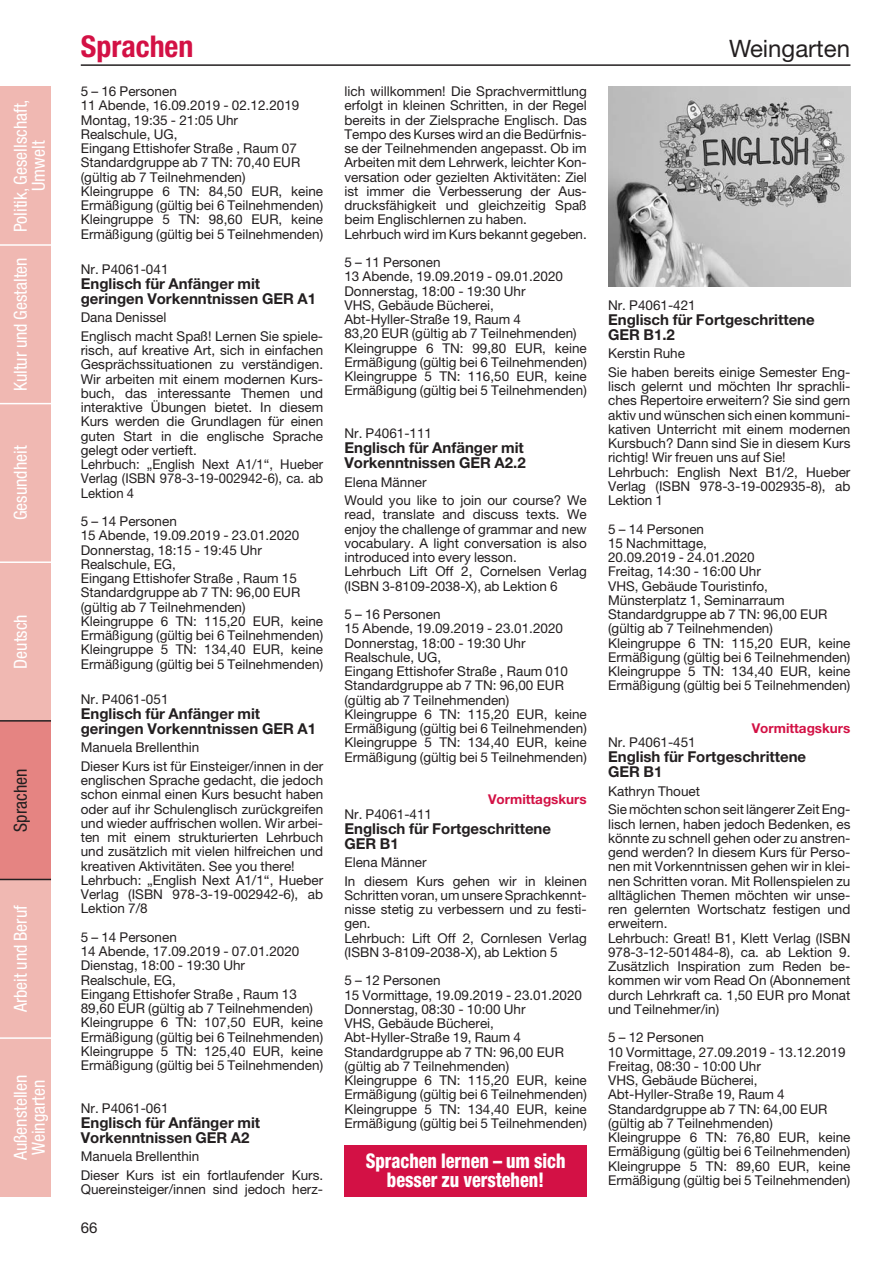
<style>
.page{position:relative;width:893px;height:1263px;background:#fff}
.page>*{position:absolute;margin:0;border:0;box-sizing:border-box;transform-origin:0 0}
.t1{font:700 condensed 30px "Helvetica Neue";color:#d31145}
.t2{font:24px "Helvetica Neue";color:#231f20}
.t3{font:800 condensed 20.25px/19.5px "Helvetica Neue";color:#fff;text-align:center;scale:.9 1}
.t4{font:condensed 18px/18px "Helvetica Neue";color:#fff;text-align:center}
.t5{font:condensed 18px "Helvetica Neue";color:#231f20}
.t6{font:700 15px/15px "Helvetica Neue";color:#231f20}
.t7{font:15px "Helvetica Neue";color:#231f20}
.t8{font:13.5px/14.2px "Helvetica Neue";color:#231f20}
.t9{font:700 13.5px "Helvetica Neue";color:#d31145}
</style>
<div class="page">
<hr style="left:81px;top:64px;width:769px;height:2px;background:#231f20">
<div style="left:344px;top:1145px;width:243px;height:51px;background:#d31145"></div>
<div style="left:0;top:86px;width:51px;height:159px;background:#f0b8b2"></div>
<div style="left:0;top:245px;width:51px;height:159px;background:#f0b8b2"></div>
<div style="left:0;top:404px;width:51px;height:158px;background:#f0b8b2"></div>
<div style="left:0;top:562px;width:51px;height:159px;background:#f0b8b2"></div>
<div style="left:0;top:721px;width:51px;height:158px;background:#e58482"></div>
<div style="left:0;top:879px;width:51px;height:159px;background:#f0b8b2"></div>
<div style="left:0;top:1038px;width:51px;height:159px;background:#f0b8b2"></div>
<hr style="left:0;top:244px;width:51px;height:2px;background:#fff">
<hr style="left:0;top:403px;width:51px;height:1px;background:#fff">
<hr style="left:0;top:561px;width:51px;height:2px;background:#fff">
<hr style="left:0;top:720px;width:51px;height:2px;background:#231f20">
<hr style="left:0;top:879px;width:51px;height:1px;background:#231f20">
<hr style="left:0;top:1037px;width:51px;height:2px;background:#fff">
<img style="left:608px;top:86px;width:242px;height:200px">
<h3 class="t4" style="left:13px;top:232px;width:134px;rotate:-90deg">Politik, Gesellschaft,<br>Umwelt</h3>
<h3 class="t4" style="left:13px;top:391px;width:135px;rotate:-90deg">Kultur und Gestalten</h3>
<h3 class="t4" style="left:13px;top:520px;width:76px;rotate:-90deg">Gesundheit</h3>
<h3 class="t4" style="left:13px;top:669px;width:56px;rotate:-90deg">Deutsch</h3>
<h3 class="t5" style="left:14px;top:832px;width:64px;rotate:-90deg">Sprachen</h3>
<h3 class="t4" style="left:13px;top:1012px;width:108px;rotate:-90deg">Arbeit und Beruf</h3>
<h3 class="t4" style="left:13px;top:1160px;width:87px;text-align:left;rotate:-90deg">Außenstellen<br>Weingarten</h3>
<h1 class="t1" style="left:81px;top:35px;width:114px">Sprachen</h1>
<h2 class="t2" style="left:729px;top:40px;width:122px">Weingarten</h2>
<p class="t8" style="left:81px;top:85px;width:244px">5 – 16 Personen<br>11 Abende, 16.09.2019 - 02.12.2019<br>Montag, 19:35 - 21:05 Uhr<br>Realschule, UG,<br>Eingang Ettishofer Straße , Raum 07<br>Standardgruppe ab 7 TN: 70,40 EUR (gültig ab 7 Teilnehmenden)<br>Kleingruppe 6 TN: 84,50 EUR, keine<br>Ermäßigung (gültig bei 6 Teilnehmenden)<br>Kleingruppe 5 TN: 98,60 EUR, keine<br>Ermäßigung (gültig bei 5 Teilnehmenden)</p>
<p class="t8" style="left:81px;top:263px;width:89px">Nr. P4061-041</p>
<p class="t6" style="left:81px;top:277px;width:237px">Englisch für Anfänger mit geringen Vorkenntnissen GER A1</p>
<p class="t8" style="left:81px;top:310px;width:244px;line-height:18.5px">Dana Denissel<br>Englisch macht Spaß! Lernen Sie spiele-</p>
<p class="t8" style="left:81px;top:344px;width:244px">risch, auf kreative Art, sich in einfachen Gesprächssituationen zu verständigen.<br>Wir arbeiten mit einem modernen Kurs&shy;buch, das interessante Themen und interaktive Übungen bietet. In diesem Kurs werden die Grundlagen für einen guten Start in die englische Sprache gelegt oder vertieft.<br>Lehrbuch: „English Next A1/1“, Hueber Verlag (ISBN 978-3-19-002942-6), ca. ab Lektion 4</p>
<p class="t8" style="left:81px;top:515px;width:244px">5 – 14 Personen<br>15 Abende, 19.09.2019 - 23.01.2020<br>Donnerstag, 18:15 - 19:45 Uhr<br>Realschule, EG,<br>Eingang Ettishofer Straße , Raum 15<br>Standardgruppe ab 7 TN: 96,00 EUR (gültig ab 7 Teilnehmenden)<br>Kleingruppe 6 TN: 115,20 EUR, keine<br>Ermäßigung (gültig bei 6 Teilnehmenden)<br>Kleingruppe 5 TN: 134,40 EUR, keine<br>Ermäßigung (gültig bei 5 Teilnehmenden)</p>
<p class="t8" style="left:81px;top:693px;width:89px">Nr. P4061-051</p>
<p class="t6" style="left:81px;top:707px;width:237px">Englisch für Anfänger mit geringen Vorkenntnissen GER A1</p>
<p class="t8" style="left:81px;top:740px;width:244px;line-height:18.5px">Manuela Brellenthin<br>Dieser Kurs ist für Einsteiger/innen in der</p>
<p class="t8" style="left:81px;top:774px;width:244px">englischen Sprache gedacht, die jedoch schon einmal einen Kurs besucht haben oder auf ihr Schulenglisch zurückgreifen und wieder auffrischen wollen. Wir arbei&shy;ten mit einem strukturierten Lehrbuch und zusätzlich mit vielen hilfreichen und kreativen Aktivitäten. See you there!<br>Lehrbuch: „English Next A1/1“, Hueber Verlag (ISBN 978-3-19-002942-6), ab Lektion 7/8</p>
<p class="t8" style="left:81px;top:931px;width:244px">5 – 14 Personen<br>14 Abende, 17.09.2019 - 07.01.2020<br>Dienstag, 18:00 - 19:30 Uhr<br>Realschule, EG,<br>Eingang Ettishofer Straße , Raum 13<br>89,60 EUR (gültig ab 7 Teilnehmenden)<br>Kleingruppe 6 TN: 107,50 EUR, keine<br>Ermäßigung (gültig bei 6 Teilnehmenden)<br>Kleingruppe 5 TN: 125,40 EUR, keine<br>Ermäßigung (gültig bei 5 Teilnehmenden)</p>
<p class="t8" style="left:81px;top:1102px;width:89px">Nr. P4061-061</p>
<p class="t6" style="left:81px;top:1116px;width:181px">Englisch für Anfänger mit<br>Vorkenntnissen GER A2</p>
<p class="t8" style="left:81px;top:1149px;width:244px;line-height:18.5px">Manuela Brellenthin<br>Dieser Kurs ist ein fortlaufender Kurs.</p>
<p class="t8" style="left:81px;top:1183px;width:244px">Quereinsteiger/innen sind jedoch herz-</p>
<p class="t7" style="left:81px;top:1222px;width:18px">66</p>
<p class="t8" style="left:344px;top:85px;width:244px">lich willkommen! Die Sprachvermittlung erfolgt in kleinen Schritten, in der Regel bereits in der Zielsprache Englisch. Das Tempo des Kurses wird an die Bedürfnis&shy;se der Teilnehmenden angepasst. Ob im Arbeiten mit dem Lehrwerk, leichter Kon&shy;versation oder gezielten Aktivitäten: Ziel ist immer die Verbesserung der Aus&shy;drucksfähigkeit und gleichzeitig Spaß beim Englischlernen zu haben.<br>Lehrbuch wird im Kurs bekannt gegeben.</p>
<p class="t8" style="left:344px;top:256px;width:244px">5 – 11 Personen<br>13 Abende, 19.09.2019 - 09.01.2020<br>Donnerstag, 18:00 - 19:30 Uhr<br>VHS, Gebäude Bücherei,<br>Abt-Hyller-Straße 19, Raum 4<br>83,20 EUR (gültig ab 7 Teilnehmenden)<br>Kleingruppe 6 TN: 99,80 EUR, keine<br>Ermäßigung (gültig bei 6 Teilnehmenden)<br>Kleingruppe 5 TN: 116,50 EUR, keine<br>Ermäßigung (gültig bei 5 Teilnehmenden)</p>
<p class="t8" style="left:344px;top:427px;width:89px">Nr. P4061-111</p>
<p class="t6" style="left:344px;top:442px;width:183px">Englisch für Anfänger mit<br>Vorkenntnissen GER A2.2</p>
<p class="t8" style="left:344px;top:474px;width:244px;line-height:18.5px">Elena Männer<br>Would you like to join our course? We</p>
<p class="t8" style="left:344px;top:509px;width:244px">read, translate and discuss texts. We enjoy the challenge of grammar and new vocabulary. A light conversation is also introduced into every lesson.<br>Lehrbuch Lift Off 2, Cornelsen Verlag (ISBN 3-8109-2038-X), ab Lektion 6</p>
<p class="t8" style="left:344px;top:608px;width:244px">5 – 16 Personen<br>15 Abende, 19.09.2019 - 23.01.2020<br>Donnerstag, 18:00 - 19:30 Uhr<br>Realschule, UG,<br>Eingang Ettishofer Straße , Raum 010<br>Standardgruppe ab 7 TN: 96,00 EUR (gültig ab 7 Teilnehmenden)<br>Kleingruppe 6 TN: 115,20 EUR, keine<br>Ermäßigung (gültig bei 6 Teilnehmenden)<br>Kleingruppe 5 TN: 134,40 EUR, keine<br>Ermäßigung (gültig bei 5 Teilnehmenden)</p>
<p class="t9" style="left:488px;top:795px;width:100px">Vormittagskurs</p>
<p class="t8" style="left:344px;top:808px;width:89px">Nr. P4061-411</p>
<p class="t6" style="left:344px;top:822px;width:208px">Englisch für Fortgeschrittene<br>GER B1</p>
<p class="t8" style="left:344px;top:854px;width:244px;line-height:18.5px">Elena Männer<br>In diesem Kurs gehen wir in kleinen</p>
<p class="t8" style="left:344px;top:889px;width:244px">Schritten voran, um unsere Sprachkennt&shy;nisse stetig zu verbessern und zu festi&shy;gen.<br>Lehrbuch: Lift Off 2, Cornlesen Verlag (ISBN 3-8109-2038-X), ab Lektion 5</p>
<p class="t8" style="left:344px;top:975px;width:244px">5 – 12 Personen<br>15 Vormittage, 19.09.2019 - 23.01.2020<br>Donnerstag, 08:30 - 10:00 Uhr<br>VHS, Gebäude Bücherei,<br>Abt-Hyller-Straße 19, Raum 4<br>Standardgruppe ab 7 TN: 96,00 EUR (gültig ab 7 Teilnehmenden)<br>Kleingruppe 6 TN: 115,20 EUR, keine<br>Ermäßigung (gültig bei 6 Teilnehmenden)<br>Kleingruppe 5 TN: 134,40 EUR, keine<br>Ermäßigung (gültig bei 5 Teilnehmenden)</p>
<h3 class="t3" style="left:366px;top:1153px;width:223px">Sprachen lernen – um sich besser zu verstehen!</h3>
<p class="t8" style="left:608px;top:299px;width:89px">Nr. P4061-421</p>
<p class="t6" style="left:608px;top:313px;width:208px">Englisch für Fortgeschrittene<br>GER B1.2</p>
<p class="t8" style="left:608px;top:346px;width:244px;line-height:18.5px">Kerstin Ruhe<br>Sie haben bereits einige Semester Eng-</p>
<p class="t8" style="left:608px;top:380px;width:244px">lisch gelernt und möchten Ihr sprachli&shy;ches Repertoire erweitern? Sie sind gern aktiv und wünschen sich einen kommuni&shy;kativen Unterricht mit einem modernen Kursbuch? Dann sind Sie in diesem Kurs richtig! Wir freuen uns auf Sie!<br>Lehrbuch: English Next B1/2, Hueber Verlag (ISBN 978-3-19-002935-8), ab Lektion 1</p>
<p class="t8" style="left:608px;top:523px;width:244px">5 – 14 Personen<br>15 Nachmittage,<br>20.09.2019 - 24.01.2020<br>Freitag, 14:30 - 16:00 Uhr<br>VHS, Gebäude Touristinfo,<br>Münsterplatz 1, Seminarraum<br>Standardgruppe ab 7 TN: 96,00 EUR (gültig ab 7 Teilnehmenden)<br>Kleingruppe 6 TN: 115,20 EUR, keine<br>Ermäßigung (gültig bei 6 Teilnehmenden)<br>Kleingruppe 5 TN: 134,40 EUR, keine<br>Ermäßigung (gültig bei 5 Teilnehmenden)</p>
<p class="t9" style="left:752px;top:723px;width:100px">Vormittagskurs</p>
<p class="t8" style="left:608px;top:737px;width:89px">Nr. P4061-451</p>
<p class="t6" style="left:608px;top:751px;width:200px">English für Fortgeschrittene<br>GER B1</p>
<p class="t8" style="left:608px;top:783px;width:244px;line-height:18.5px">Kathryn Thouet<br>Sie möchten schon seit längerer Zeit Eng-</p>
<p class="t8" style="left:608px;top:818px;width:244px">lisch lernen, haben jedoch Bedenken, es könnte zu schnell gehen oder zu anstren&shy;gend werden? In diesem Kurs für Perso&shy;nen mit Vorkenntnissen gehen wir in klei&shy;nen Schritten voran. Mit Rollenspielen zu alltäglichen Themen möchten wir unse&shy;ren gelernten Wortschatz festigen und erweitern.<br>Lehrbuch: Great! B1, Klett Verlag (ISBN 978-3-12-501484-8), ca. ab Lektion 9.<br>Zusätzlich Inspiration zum Reden be&shy;kommen wir vom Read On (Abonnement durch Lehrkraft ca. 1,50 EUR pro Monat und Teilnehmer/in)</p>
<p class="t8" style="left:608px;top:1032px;width:244px">5 – 12 Personen<br>10 Vormittage, 27.09.2019 - 13.12.2019<br>Freitag, 08:30 - 10:00 Uhr<br>VHS, Gebäude Bücherei,<br>Abt-Hyller-Straße 19, Raum 4<br>Standardgruppe ab 7 TN: 64,00 EUR (gültig ab 7 Teilnehmenden)<br>Kleingruppe 6 TN: 76,80 EUR, keine<br>Ermäßigung (gültig bei 6 Teilnehmenden)<br>Kleingruppe 5 TN: 89,60 EUR, keine<br>Ermäßigung (gültig bei 5 Teilnehmenden)</p>
</div>
